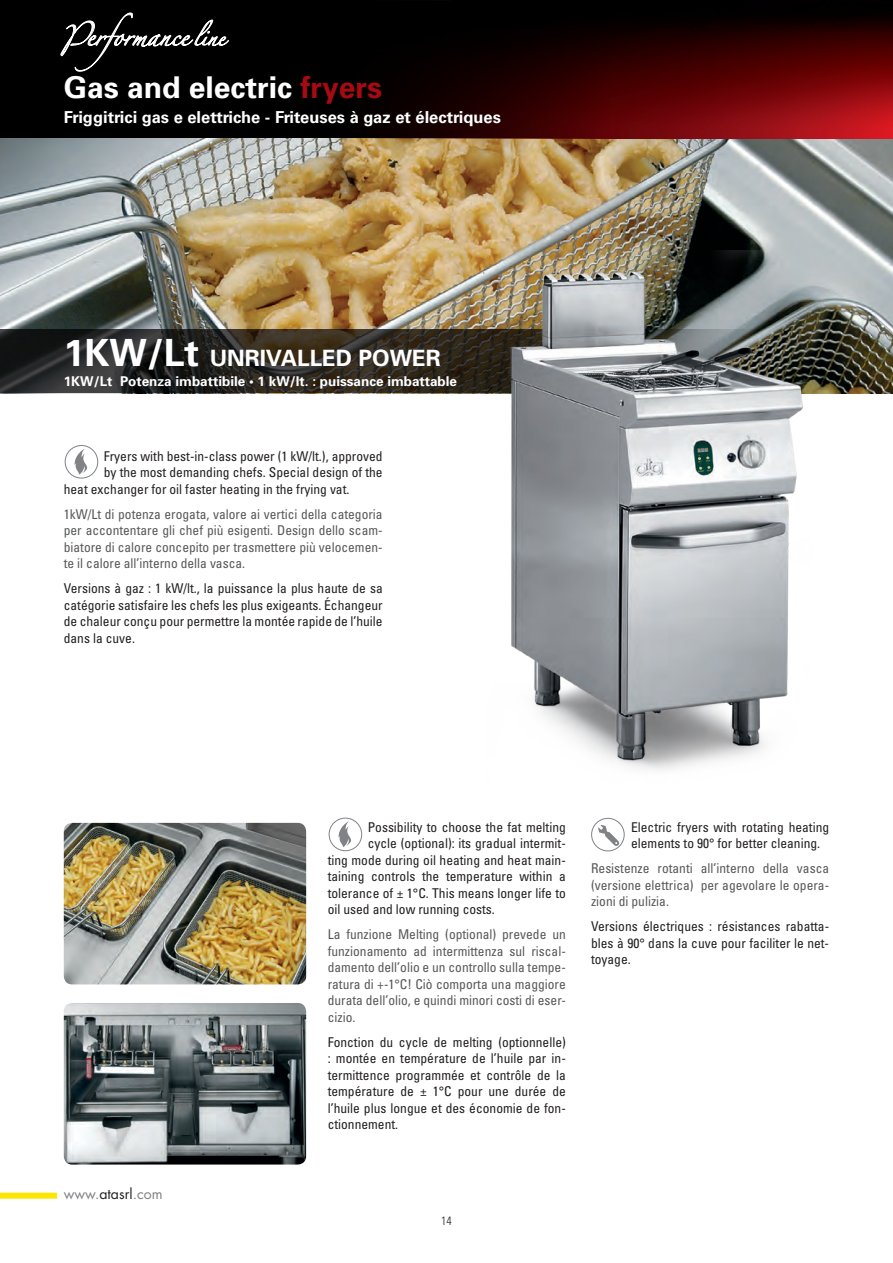
<style>
.page{position:relative;width:893px;height:1263px;background:#fff}
.page>*{position:absolute;margin:0;border:0;box-sizing:border-box;transform-origin:0 0}
.t1{font:700 30px "Univers";color:#fff}
.t2{font:700 22.5px "Univers";color:#fff}
.t3{font:17.25px "Zapfino";color:#fff}
.t4{font:700 16.5px "Univers LT Std";color:#fff}
.t5{font:14.1px "Futura";color:#808285}
.t6{font:condensed 13.5px/16.5px "Univers LT Std";color:#231f20;text-align:justify}
.t7{font:condensed 13.5px/16.5px "Univers LT Std";color:#57585a;text-align:justify}
.t8{font:700 13.5px "Univers";color:#fff}
.t9{font:300 condensed 12px "Univers";color:#231f20}
.s1{font-size:15px}
.s2{color:#a70a12}
.s3{font-size:37.5px}
.s4{color:#231f20}
</style>
<div class="page">
<svg style="left:0;top:1192px;width:57px;height:7px"></svg>
<img style="left:0;top:138px;width:893px;height:191px">
<div style="left:0;top:0;width:893px;height:138px;background:#000"></div>
<img style="left:387px;top:17px;width:506px;height:121px">
<img style="left:64px;top:823px;width:242px;height:161px">
<img style="left:64px;top:1003px;width:242px;height:161px">
<svg style="left:0;top:329px;width:893px;height:64px;background:#2f2c25"></svg>
<img style="left:486px;top:251px;width:327px;height:519px">
<div style="left:329px;top:818px;width:33px;height:33px;border:1px solid #808285;border-radius:50%"></div>
<svg style="left:337px;top:821px;width:22px;height:26px"></svg>
<svg style="left:598px;top:825px;width:21px;height:21px"></svg>
<div style="left:591px;top:818px;width:34px;height:33px;border:1px solid #808285;border-radius:50%"></div>
<div style="left:65px;top:445px;width:33px;height:34px;border:1px solid #808285;border-radius:50%"></div>
<svg style="left:73px;top:448px;width:22px;height:27px"></svg>
<svg style="left:60px;top:12px;width:169px;height:60px"></svg>
<p class="t3" style="left:86px;top:29px;width:140px">erformance <span class="s1">line</span></p>
<h1 class="t1" style="left:64px;top:69px;width:320px">Gas and electric <span class="s2">fryers</span></h1>
<p class="t4" style="left:64px;top:108px;width:439px">Friggitrici gas e elettriche - Friteuses à gaz et électriques</p>
<h2 class="t2" style="left:64px;top:345px;width:379px"><span class="s3">1KW/Lt</span> UNRIVALLED POWER</h2>
<p class="t8" style="left:64px;top:373px;width:395px">1KW/Lt Potenza imbattibile • 1 kW/lt. : puissance imbattable</p>
<p class="t6" style="left:104px;top:447px;width:280px">Fryers with best-in-class power (1 kW/lt.), approved</p>
<p class="t6" style="left:104px;top:464px;width:280px">by the most demanding chefs. Special design of the</p>
<p class="t6" style="left:64px;top:480px;width:287px">heat exchanger for oil faster heating in the frying vat.</p>
<p class="t7" style="left:64px;top:505px;width:320px">1kW/Lt di potenza erogata, valore ai vertici della categoria per accontentare gli chef più esigenti. Design dello scam&shy;biatore di calore concepito per trasmettere più velocemen&shy;te il calore all’interno della vasca.</p>
<p class="t6" style="left:64px;top:580px;width:320px">Versions à gaz : 1 kW/lt., la puissance la plus haute de sa catégorie satisfaire les chefs les plus exigeants. Échangeur de chaleur conçu pour permettre la montée rapide de l’huile dans la cuve.</p>
<p class="t5" style="left:64px;top:1183px;width:100px">www.<span class="s4">atasrl</span>.com</p>
<p class="t6" style="left:368px;top:819px;width:200px">Possibility to choose the fat melting</p>
<p class="t6" style="left:368px;top:835px;width:200px">cycle (optional): its gradual intermit-</p>
<p class="t6" style="left:328px;top:852px;width:240px">ting mode during oil heating and heat main-</p>
<p class="t6" style="left:328px;top:868px;width:240px">taining controls the temperature within a</p>
<p class="t6" style="left:328px;top:885px;width:240px">tolerance of ± 1°C. This means longer life to</p>
<p class="t6" style="left:328px;top:901px;width:169px">oil used and low running costs.</p>
<p class="t7" style="left:328px;top:926px;width:240px">La funzione Melting (optional) prevede un funzionamento ad intermittenza sul riscal&shy;damento dell’olio e un controllo sulla tempe&shy;ratura di +-1°C! Ciò comporta una maggiore durata dell’olio, e quindi minori costi di eser&shy;cizio.</p>
<p class="t6" style="left:328px;top:1034px;width:240px">Fonction du cycle de melting (optionnelle) : montée en température de l’huile par in&shy;termittence programmée et contrôle de la température de ± 1°C pour une durée de l’huile plus longue et des économie de fon&shy;ctionnement.</p>
<p class="t6" style="left:631px;top:819px;width:200px">Electric fryers with rotating heating elements to 90° for better cleaning.</p>
<p class="t7" style="left:591px;top:860px;width:240px">Resistenze rotanti all’interno della vasca (versione elettrica) per agevolare le opera&shy;zioni di pulizia.</p>
<p class="t6" style="left:591px;top:918px;width:240px">Versions électriques : résistances rabatta&shy;bles à 90° dans la cuve pour faciliter le net&shy;toyage.</p>
<p class="t9" style="left:441px;top:1214px;width:12px">14</p>
</div>
